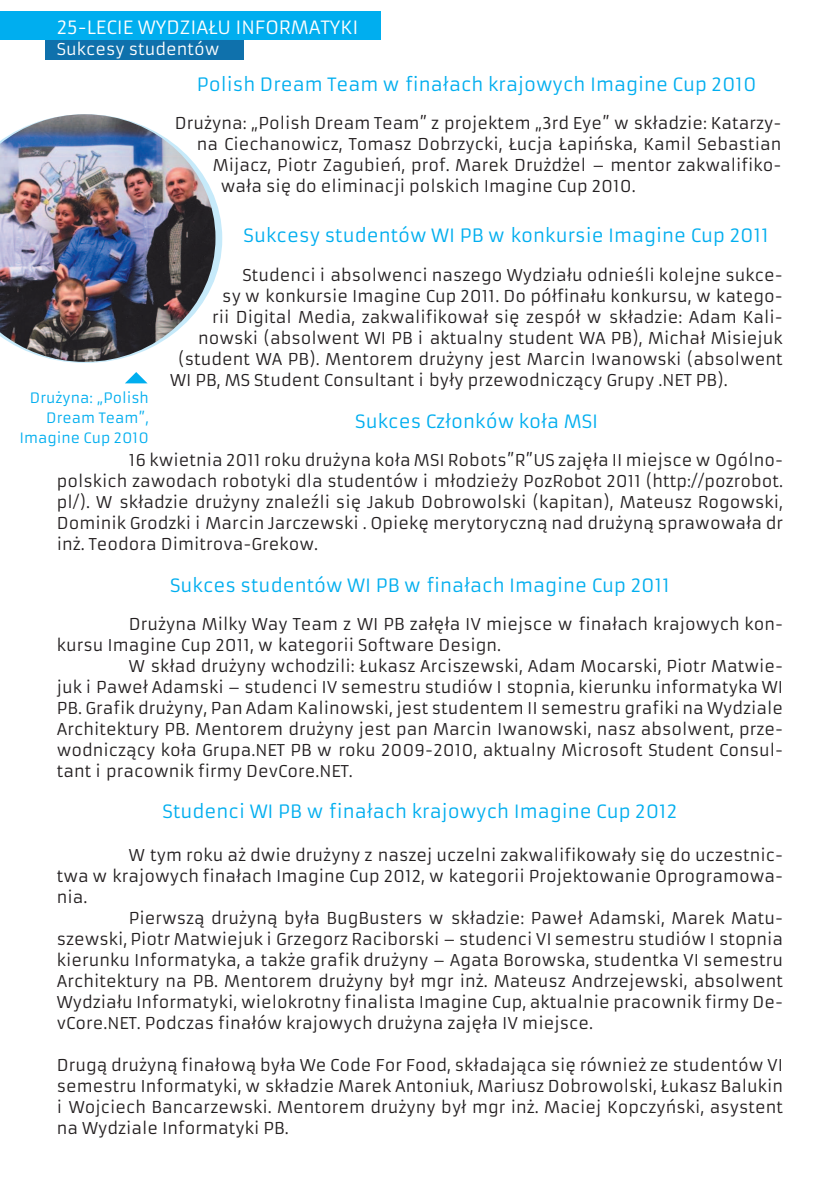
<style>
.page{position:relative;width:840px;height:1191px;background:#fff}
.page>*{position:absolute;margin:0;border:0;box-sizing:border-box;transform-origin:0 0}
.t1{font:18px "Armata";color:#00aeef}
.t2{font:18px "Armata";color:#fff}
.t3{font:16px/21px "Armata";color:#231f20;text-align:justify}
.t4{font:16px "Armata";color:#fff}
.t5{font:14px/20px "Armata";color:#00aeef;text-align:right}
</style>
<div class="page">
<div style="left:45px;top:31px;width:199px;height:29px;background:#0f71ac"></div>
<div style="left:0;top:11px;width:380px;height:29px;background:#00aeef"></div>
<svg style="left:71px;top:199px;width:151px;height:164px"></svg>
<img style="left:0;top:114px;width:215px;height:248px">
<svg style="left:125px;top:372px;width:22px;height:11px"></svg>
<p class="t2" style="left:57px;top:17px;width:303px">25-LECIE WYDZIAŁU INFORMATYKI</p>
<p class="t4" style="left:57px;top:40px;width:164px">Sukcesy studentów</p>
<p class="t1" style="left:197px;top:74px;width:561px">Polish Dream Team w finałach krajowych Imagine Cup 2010</p>
<p class="t3" style="left:175px;top:113px;width:608px">Drużyna: „Polish Dream Team” z projektem „3rd Eye” w składzie: Katarzy-</p>
<p class="t3" style="left:197px;top:134px;width:585px">na Ciechanowicz, Tomasz Dobrzycki, Łucja Łapińska, Kamil Sebastian</p>
<p class="t3" style="left:213px;top:155px;width:570px">Mijacz, Piotr Zagubień, prof. Marek Drużdżel – mentor zakwalifiko-</p>
<p class="t3" style="left:221px;top:176px;width:416px">wała się do eliminacji polskich Imagine Cup 2010.</p>
<p class="t5" style="left:19px;top:388px;width:131px">Drużyna: „Polish<br>Dream Team”,<br>Imagine Cup 2010</p>
<p class="t1" style="left:243px;top:225px;width:526px">Sukcesy studentów WI PB w konkursie Imagine Cup 2011</p>
<p class="t3" style="left:242px;top:264px;width:542px">Studenci i absolwenci naszego Wydziału odnieśli kolejne sukce-</p>
<p class="t3" style="left:222px;top:285px;width:562px">sy w konkursie Imagine Cup 2011. Do półfinału konkursu, w katego-</p>
<p class="t3" style="left:212px;top:306px;width:572px">rii Digital Media, zakwalifikował się zespół w składzie: Adam Kali-</p>
<p class="t3" style="left:198px;top:327px;width:585px">nowski (absolwent WI PB i aktualny student WA PB), Michał Misiejuk</p>
<p class="t3" style="left:178px;top:348px;width:605px">(student WA PB). Mentorem drużyny jest Marcin Iwanowski (absolwent</p>
<p class="t3" style="left:170px;top:369px;width:558px">WI PB, MS Student Consultant i były przewodniczący Grupy .NET PB).</p>
<p class="t1" style="left:355px;top:411px;width:244px">Sukces Członków koła MSI</p>
<p class="t3" style="left:57px;top:450px;width:727px;text-indent:72px">16 kwietnia 2011 roku drużyna koła MSI Robots”R”US zajęła II miejsce w Ogólno&shy;polskich zawodach robotyki dla studentów i młodzieży PozRobot 2011 (http://pozrobot. pl/). W składzie drużyny znaleźli się Jakub Dobrowolski (kapitan), Mateusz Rogowski, Dominik Grodzki i Marcin Jarczewski . Opiekę merytoryczną nad drużyną sprawowała dr inż. Teodora Dimitrova-Grekow.</p>
<p class="t1" style="left:170px;top:574px;width:501px">Sukces studentów WI PB w finałach Imagine Cup 2011</p>
<p class="t3" style="left:57px;top:614px;width:727px;text-indent:72px">Drużyna Milky Way Team z WI PB załęła IV miejsce w finałach krajowych kon&shy;kursu Imagine Cup 2011, w kategorii Software Design.</p>
<p class="t3" style="left:57px;top:656px;width:727px;text-indent:72px">W skład drużyny wchodzili: Łukasz Arciszewski, Adam Mocarski, Piotr Matwie&shy;juk i Paweł Adamski – studenci IV semestru studiów I stopnia, kierunku informatyka WI PB. Grafik drużyny, Pan Adam Kalinowski, jest studentem II semestru grafiki na Wydziale Architektury PB. Mentorem drużyny jest pan Marcin Iwanowski, nasz absolwent, prze&shy;wodniczący koła Grupa.NET PB w roku 2009-2010, aktualny Microsoft Student Consul&shy;tant i pracownik firmy DevCore.NET.</p>
<p class="t1" style="left:162px;top:800px;width:516px">Studenci WI PB w finałach krajowych Imagine Cup 2012</p>
<p class="t3" style="left:57px;top:845px;width:727px;text-indent:72px">W tym roku aż dwie drużyny z naszej uczelni zakwalifikowały się do uczestnic&shy;twa w krajowych finałach Imagine Cup 2012, w kategorii Projektowanie Oprogramowa&shy;nia.</p>
<p class="t3" style="left:57px;top:908px;width:727px;text-indent:72px">Pierwszą drużyną była BugBusters w składzie: Paweł Adamski, Marek Matu&shy;szewski, Piotr Matwiejuk i Grzegorz Raciborski – studenci VI semestru studiów I stopnia kierunku Informatyka, a także grafik drużyny – Agata Borowska, studentka VI semestru Architektury na PB. Mentorem drużyny był mgr inż. Mateusz Andrzejewski, absolwent Wydziału Informatyki, wielokrotny finalista Imagine Cup, aktualnie pracownik firmy De&shy;vCore.NET. Podczas finałów krajowych drużyna zajęła IV miejsce.</p>
<p class="t3" style="left:57px;top:1055px;width:727px">Drugą drużyną finałową była We Code For Food, składająca się również ze studentów VI semestru Informatyki, w składzie Marek Antoniuk, Mariusz Dobrowolski, Łukasz Balukin i Wojciech Bancarzewski. Mentorem drużyny był mgr inż. Maciej Kopczyński, asystent na Wydziale Informatyki PB.</p>
</div>
